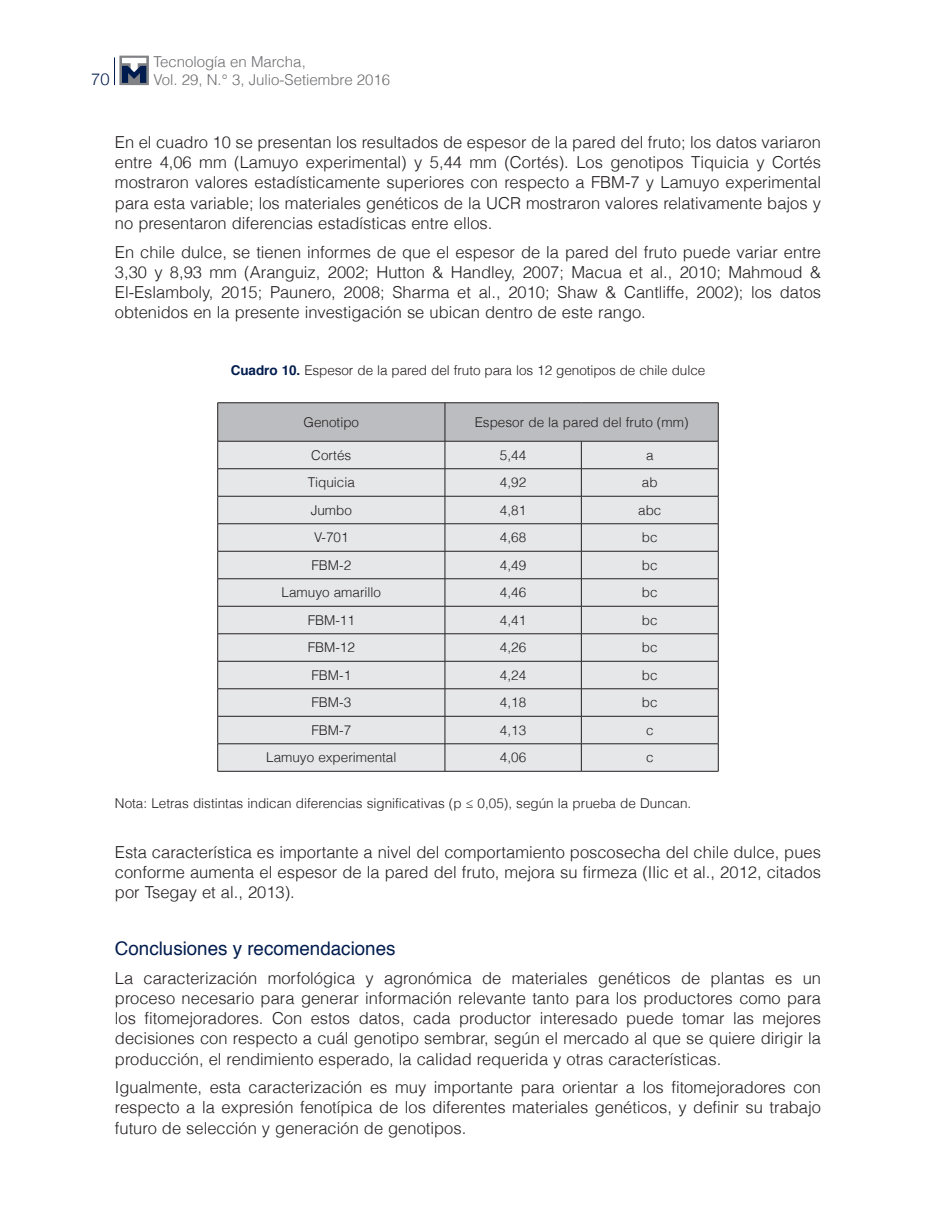
<style>
.page{position:relative;width:936px;height:1206px;background:#fff}
.page>*{position:absolute;margin:0;border:0;box-sizing:border-box;transform-origin:0 0}
._7subtitulo{font:18.75px "Helvetica";color:#001c4e}
._6texto{font:300 16.5px/20.2px "Helvetica";color:#231f20;text-align:justify}
.t1{font:300 16.5px "Helvetica Neue";color:#001c4e}
.t2{font:300 15px "Helvetica";color:#6c6d70}
.textocuadros{font:300 13.5px "Helvetica";color:#231f20}
.fuente{font:300 13.5px "Helvetica";color:#231f20}
._9tituloscuadros1{font:300 13.5px "Helvetica";letter-spacing:-.005em;color:#231f20}
.s1{font-weight:700;color:#001c4e}
</style>
<div class="page">
<svg style="left:114px;top:57px;width:1px;height:28px"></svg>
<svg style="left:119px;top:56px;width:30px;height:29px"></svg>
<svg style="left:122px;top:58px;width:24px;height:25px"></svg>
<svg style="left:217px;top:402px;width:501px;height:368px;background:#d9dadc"></svg>
<hr style="left:217px;top:770px;width:227px;height:1px;background:#231f20">
<hr style="left:444px;top:770px;width:137px;height:1px;background:#231f20">
<hr style="left:581px;top:770px;width:137px;height:1px;background:#231f20">
<p class="t2" style="left:153px;top:52px;width:154px">Tecnología en Marcha,</p>
<p class="t1" style="left:91px;top:69px;width:20px">70</p>
<p class="t2" style="left:153px;top:70px;width:238px">Vol. 29, N.° 3, Julio-Setiembre 2016</p>
<p class="_6texto" style="left:115px;top:132px;width:707px">En el cuadro 10 se presentan los resultados de espesor de la pared del fruto; los datos variaron entre 4,06 mm (Lamuyo experimental) y 5,44 mm (Cortés). Los genotipos Tiquicia y Cortés mostraron valores estadísticamente superiores con respecto a FBM-7 y Lamuyo experimental para esta variable; los materiales genéticos de la UCR mostraron valores relativamente bajos y no presentaron diferencias estadísticas entre ellos.</p>
<p class="_6texto" style="left:115px;top:241px;width:707px">En chile dulce, se tienen informes de que el espesor de la pared del fruto puede variar entre 3,30 y 8,93 mm (Aranguiz, 2002; Hutton &amp; Handley, 2007; Macua et al., 2010; Mahmoud &amp; El-Eslamboly, 2015; Paunero, 2008; Sharma et al., 2010; Shaw &amp; Cantliffe, 2002); los datos obtenidos en la presente investigación se ubican dentro de este rango.</p>
<p class="_9tituloscuadros1" style="left:230px;top:361px;width:476px"><span class="s1">Cuadro 10.</span> Espesor de la pared del fruto para los 12 genotipos de chile dulce</p>
<p class="textocuadros" style="left:303px;top:413px;width:57px">Genotipo</p>
<p class="textocuadros" style="left:474px;top:413px;width:215px">Espesor de la pared del fruto (mm)</p>
<p class="textocuadros" style="left:311px;top:446px;width:42px">Cortés</p>
<p class="textocuadros" style="left:499px;top:446px;width:28px">5,44</p>
<p class="textocuadros" style="left:645px;top:446px;width:9px">a</p>
<p class="textocuadros" style="left:307px;top:474px;width:49px">Tiquicia</p>
<p class="textocuadros" style="left:499px;top:474px;width:28px">4,92</p>
<p class="textocuadros" style="left:641px;top:474px;width:17px">ab</p>
<p class="textocuadros" style="left:310px;top:501px;width:43px">Jumbo</p>
<p class="textocuadros" style="left:499px;top:501px;width:28px">4,81</p>
<p class="textocuadros" style="left:637px;top:501px;width:25px">abc</p>
<p class="textocuadros" style="left:314px;top:529px;width:36px">V-701</p>
<p class="textocuadros" style="left:499px;top:529px;width:28px">4,68</p>
<p class="textocuadros" style="left:641px;top:529px;width:17px">bc</p>
<p class="textocuadros" style="left:311px;top:556px;width:41px">FBM-2</p>
<p class="textocuadros" style="left:499px;top:556px;width:28px">4,49</p>
<p class="textocuadros" style="left:641px;top:556px;width:17px">bc</p>
<p class="textocuadros" style="left:281px;top:584px;width:101px">Lamuyo amarillo</p>
<p class="textocuadros" style="left:499px;top:584px;width:28px">4,46</p>
<p class="textocuadros" style="left:641px;top:584px;width:17px">bc</p>
<p class="textocuadros" style="left:307px;top:611px;width:49px">FBM-11</p>
<p class="textocuadros" style="left:499px;top:611px;width:28px">4,41</p>
<p class="textocuadros" style="left:641px;top:611px;width:17px">bc</p>
<p class="textocuadros" style="left:307px;top:639px;width:49px">FBM-12</p>
<p class="textocuadros" style="left:499px;top:639px;width:28px">4,26</p>
<p class="textocuadros" style="left:641px;top:639px;width:17px">bc</p>
<p class="textocuadros" style="left:311px;top:666px;width:41px">FBM-1</p>
<p class="textocuadros" style="left:499px;top:666px;width:28px">4,24</p>
<p class="textocuadros" style="left:641px;top:666px;width:17px">bc</p>
<p class="textocuadros" style="left:311px;top:694px;width:41px">FBM-3</p>
<p class="textocuadros" style="left:499px;top:694px;width:28px">4,18</p>
<p class="textocuadros" style="left:641px;top:694px;width:17px">bc</p>
<p class="textocuadros" style="left:311px;top:721px;width:41px">FBM-7</p>
<p class="textocuadros" style="left:499px;top:721px;width:28px">4,13</p>
<p class="textocuadros" style="left:645px;top:721px;width:9px">c</p>
<p class="textocuadros" style="left:266px;top:749px;width:132px">Lamuyo experimental</p>
<p class="textocuadros" style="left:499px;top:749px;width:28px">4,06</p>
<p class="textocuadros" style="left:645px;top:749px;width:9px">c</p>
<p class="fuente" style="left:115px;top:794px;width:577px">Nota: Letras distintas indican diferencias significativas (p ≤ 0,05), según la prueba de Duncan.</p>
<p class="_6texto" style="left:115px;top:841px;width:707px">Esta característica es importante a nivel del comportamiento poscosecha del chile dulce, pues conforme aumenta el espesor de la pared del fruto, mejora su firmeza (Ilic et al., 2012, citados por Tsegay et al., 2013).</p>
<p class="_7subtitulo" style="left:115px;top:933px;width:282px">Conclusiones y recomendaciones</p>
<p class="_6texto" style="left:115px;top:967px;width:707px">La caracterización morfológica y agronómica de materiales genéticos de plantas es un proceso necesario para generar información relevante tanto para los productores como para los fitomejoradores. Con estos datos, cada productor interesado puede tomar las mejores decisiones con respecto a cuál genotipo sembrar, según el mercado al que se quiere dirigir la producción, el rendimiento esperado, la calidad requerida y otras características.</p>
<p class="_6texto" style="left:115px;top:1076px;width:707px">Igualmente, esta caracterización es muy importante para orientar a los fitomejoradores con respecto a la expresión fenotípica de los diferentes materiales genéticos, y definir su trabajo futuro de selección y generación de genotipos.</p>
</div>
